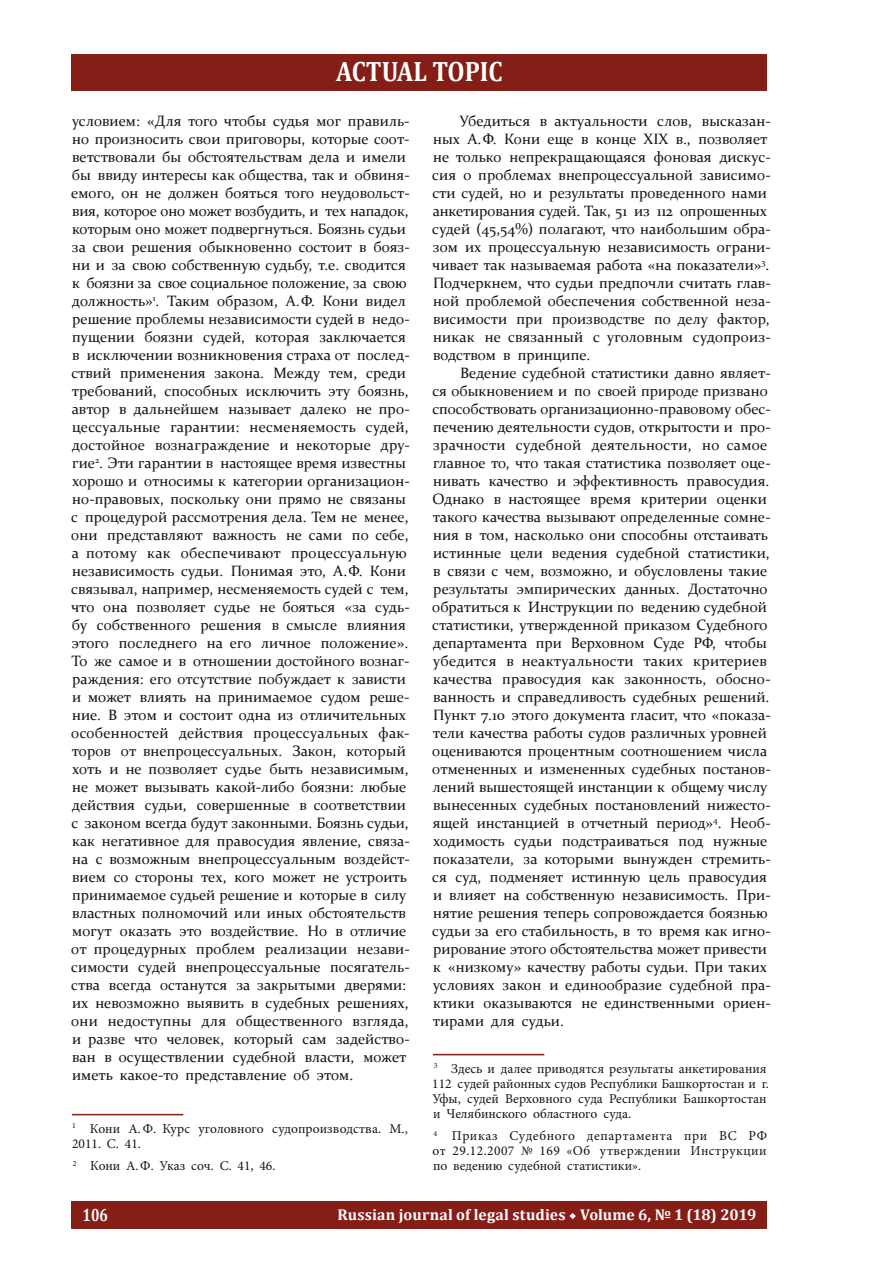
<style>
.page{position:relative;width:893px;height:1263px;background:#fff}
.page>*{position:absolute;margin:0;border:0;box-sizing:border-box;transform-origin:0 0}
.t1{font:700 28.2px "Cambria";color:#fff;scale:.88 1}
.t2{font:700 17.85px "Cambria";color:#fff;scale:.8 1}
.t3{font:700 15.6px "Cambria";letter-spacing:.01em;color:#fff}
.t4{font:15px/18px "Constantia";color:#131413}
.t5{font:13.5px/15px "Minion Pro";color:#131413}
.s1{font-family:"Minion Pro";font-weight:400}
</style>
<div class="page">
<div style="left:72px;top:1202px;width:695px;height:27px;background:#851e17"></div>
<div style="left:72px;top:54px;width:695px;height:36px;background:#851e17"></div>
<hr style="left:72px;top:1114px;width:111px;height:1px;background:#851e17">
<hr style="left:433px;top:1054px;width:111px;height:1px;background:#851e17">
<h1 class="t1" style="left:336px;top:51px;width:191px">ACTUAL TOPIC</h1>
<p class="t4" style="left:71px;top:111px;width:340px">условием: «Для того чтобы судья мог правиль&shy;но произносить свои приговоры, которые соот&shy;ветствовали бы обстоятельствам дела и имели бы ввиду интересы как общества, так и обвиня&shy;емого, он не должен бояться того неудовольст&shy;вия, которое оно может возбудить, и тех нападок, которым оно может подвергнуться. Боязнь судьи за свои решения обыкновенно состоит в бояз&shy;ни и за свою собственную судьбу, т.е. сводится к боязни за свое социальное положение, за свою должность»<sup>1</sup>. Таким образом, А.Ф. Кони видел решение проблемы независимости судей в недо&shy;пущении боязни судей, которая заключается в исключении возникновения страха от послед&shy;ствий применения закона. Между тем, среди требований, способных исключить эту боязнь, автор в дальнейшем называет далеко не про&shy;цессуальные гарантии: несменяемость судей, достойное вознаграждение и некоторые дру&shy;гие<sup>2</sup>. Эти гарантии в настоящее время известны хорошо и относимы к категории организацион&shy;но-правовых, поскольку они прямо не связаны с процедурой рассмотрения дела. Тем не менее, они представляют важность не сами по себе, а потому как обеспечивают процессуальную независимость судьи. Понимая это, А.Ф. Кони связывал, например, несменяемость судей с тем, что она позволяет судье не бояться «за судь&shy;бу собственного решения в смысле влияния этого последнего на его личное положение».<br>То же самое и в отношении достойного вознаг&shy;раждения: его отсутствие побуждает к зависти и может влиять на принимаемое судом реше&shy;ние. В этом и состоит одна из отличительных особенностей действия процессуальных фак&shy;торов от внепроцессуальных. Закон, который хоть и не позволяет судье быть независимым, не может вызывать какой-либо боязни: любые действия судьи, совершенные в соответствии с законом всегда будут законными. Боязнь судьи, как негативное для правосудия явление, связа&shy;на с возможным внепроцессуальным воздейст&shy;вием со стороны тех, кого может не устроить принимаемое судьей решение и которые в силу властных полномочий или иных обстоятельств могут оказать это воздействие. Но в отличие от процедурных проблем реализации незави&shy;симости судей внепроцессуальные посягатель&shy;ства всегда останутся за закрытыми дверями: их невозможно выявить в судебных решениях, они недоступны для общественного взгляда, и разве что человек, который сам задейство&shy;ван в осуществлении судебной власти, может иметь какое-то представление об этом.</p>
<p class="t5" style="left:72px;top:1121px;width:337px"><sup>1</sup> Кони А.Ф. Курс уголовного судопроизводства. М.,<br>2011. С. 41.</p>
<p class="t5" style="left:73px;top:1158px;width:204px"><sup>2</sup> Кони А.Ф. Указ соч. С. 41, 46.</p>
<p class="t4" style="left:432px;top:111px;width:340px;text-indent:27px">Убедиться в актуальности слов, высказан&shy;ных А.Ф. Кони еще в конце ХIХ в., позволяет не только непрекращающаяся фоновая дискус&shy;сия о проблемах внепроцессуальной зависимо&shy;сти судей, но и результаты проведенного нами анкетирования судей. Так, 51 из 112 опрошенных судей (45,54%) полагают, что наибольшим обра&shy;зом их процессуальную независимость ограни&shy;чивает так называемая работа «на показатели»<sup>3</sup>.<br>Подчеркнем, что судьи предпочли считать глав&shy;ной проблемой обеспечения собственной неза&shy;висимости при производстве по делу фактор, никак не связанный с уголовным судопроиз&shy;водством в принципе.</p>
<p class="t4" style="left:432px;top:363px;width:340px;text-indent:28px">Ведение судебной статистики давно являет&shy;ся обыкновением и по своей природе призвано способствовать организационно-правовому обес&shy;печению деятельности судов, открытости и про&shy;зрачности судебной деятельности, но самое главное то, что такая статистика позволяет оце&shy;нивать качество и эффективность правосудия.<br>Однако в настоящее время критерии оценки такого качества вызывают определенные сомне&shy;ния в том, насколько они способны отстаивать истинные цели ведения судебной статистики, в связи с чем, возможно, и обусловлены такие результаты эмпирических данных. Достаточно обратиться к Инструкции по ведению судебной статистики, утвержденной приказом Судебного департамента при Верховном Суде РФ, чтобы убедится в неактуальности таких критериев качества правосудия как законность, обосно&shy;ванность и справедливость судебных решений.<br>Пункт 7.10 этого документа гласит, что «показа&shy;тели качества работы судов различных уровней оцениваются процентным соотношением числа отмененных и измененных судебных постанов&shy;лений вышестоящей инстанции к общему числу вынесенных судебных постановлений нижесто&shy;ящей инстанцией в отчетный период»<sup>4</sup>. Необ&shy;ходимость судьи подстраиваться под нужные показатели, за которыми вынужден стремить&shy;ся суд, подменяет истинную цель правосудия и влияет на собственную независимость. При&shy;нятие решения теперь сопровождается боязнью судьи за его стабильность, в то время как игно&shy;рирование этого обстоятельства может привести к «низкому» качеству работы судьи. При таких условиях закон и единообразие судебной пра&shy;ктики оказываются не единственными ориен&shy;тирами для судьи.</p>
<p class="t5" style="left:432px;top:1061px;width:338px"><sup>3</sup> Здесь и далее приводятся результаты анкетирования 112 судей районных судов Республики Башкортостан и г.<br>Уфы, судей Верховного суда Республики Башкортостан и Челябинского областного суда.</p>
<p class="t5" style="left:433px;top:1128px;width:336px;text-align:justify"><sup>4</sup> Приказ Судебного департамента при ВС РФ от 29.12.2007 № 169 «Об утверждении Инструкции по ведению судебной статистики».</p>
<p class="t2" style="left:83px;top:1202px;width:33px">106</p>
<p class="t3" style="left:337px;top:1203px;width:420px">Russian journal of legal studies <span class="s1">◆</span> Volume 6, № 1 (18) 2019</p>
</div>
